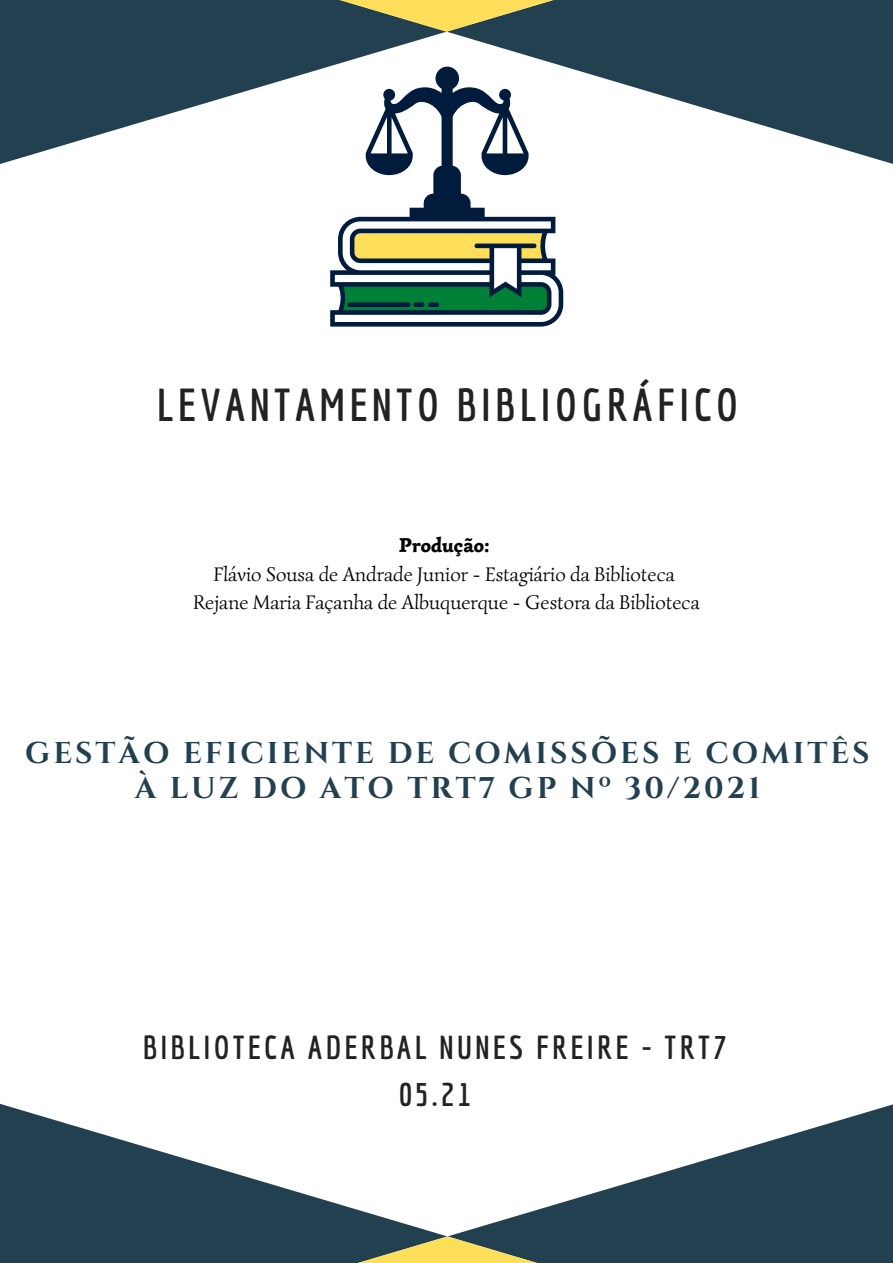
<style>
.page{position:relative;width:893px;height:1263px;background:#fff}
.page>*{position:absolute;margin:0;border:0;box-sizing:border-box;transform-origin:0 0}
.t1{font:700 45px "Economica";letter-spacing:.1em;color:#222}
.t2{font:700 32.47px "Economica";letter-spacing:.1em;color:#222}
.t3{font:700 30px/34.9px "Cinzel";letter-spacing:.1em;color:#224050;text-align:center}
.t4{font:20.25px "Simonetta";color:#000}
.t5{font:900 20.25px "Simonetta";color:#000}
</style>
<div class="page">
<svg style="left:0;top:0;width:446px;height:164px;fill:#224050"></svg>
<svg style="left:446px;top:0;width:447px;height:164px;fill:#224050"></svg>
<svg style="left:233px;top:0;width:427px;height:32px;background:#596752"></svg>
<svg style="left:449px;top:1104px;width:444px;height:159px;fill:#224050"></svg>
<svg style="left:0;top:1103px;width:446px;height:160px;fill:#224050"></svg>
<svg style="left:232px;top:1236px;width:430px;height:27px;background:#4f6052"></svg>
<svg style="left:330px;top:67px;width:233px;height:260px"></svg>
<p class="t1" style="left:157px;top:378px;width:583px">LEVANTAMENTO BIBLIOGRÁFICO</p>
<p class="t5" style="left:399px;top:533px;width:92px">Produção:</p>
<p class="t4" style="left:213px;top:561px;width:463px">Flávio Sousa de Andrade Junior - Estagiário da Biblioteca</p>
<p class="t4" style="left:193px;top:589px;width:508px">Rejane Maria Façanha de Albuquerque - Gestora da Biblioteca</p>
<p class="t3" style="left:25px;top:736px;width:846px">GESTÃO EFICIENTE DE COMISSÕES E COMITÊS<br>À LUZ DO ATO TRT7 GP Nº 30/2021</p>
<p class="t2" style="left:143px;top:1028px;width:585px">BIBLIOTECA ADERBAL NUNES FREIRE - TRT7</p>
<p class="t2" style="left:398px;top:1075px;width:74px">05.21</p>
</div>
